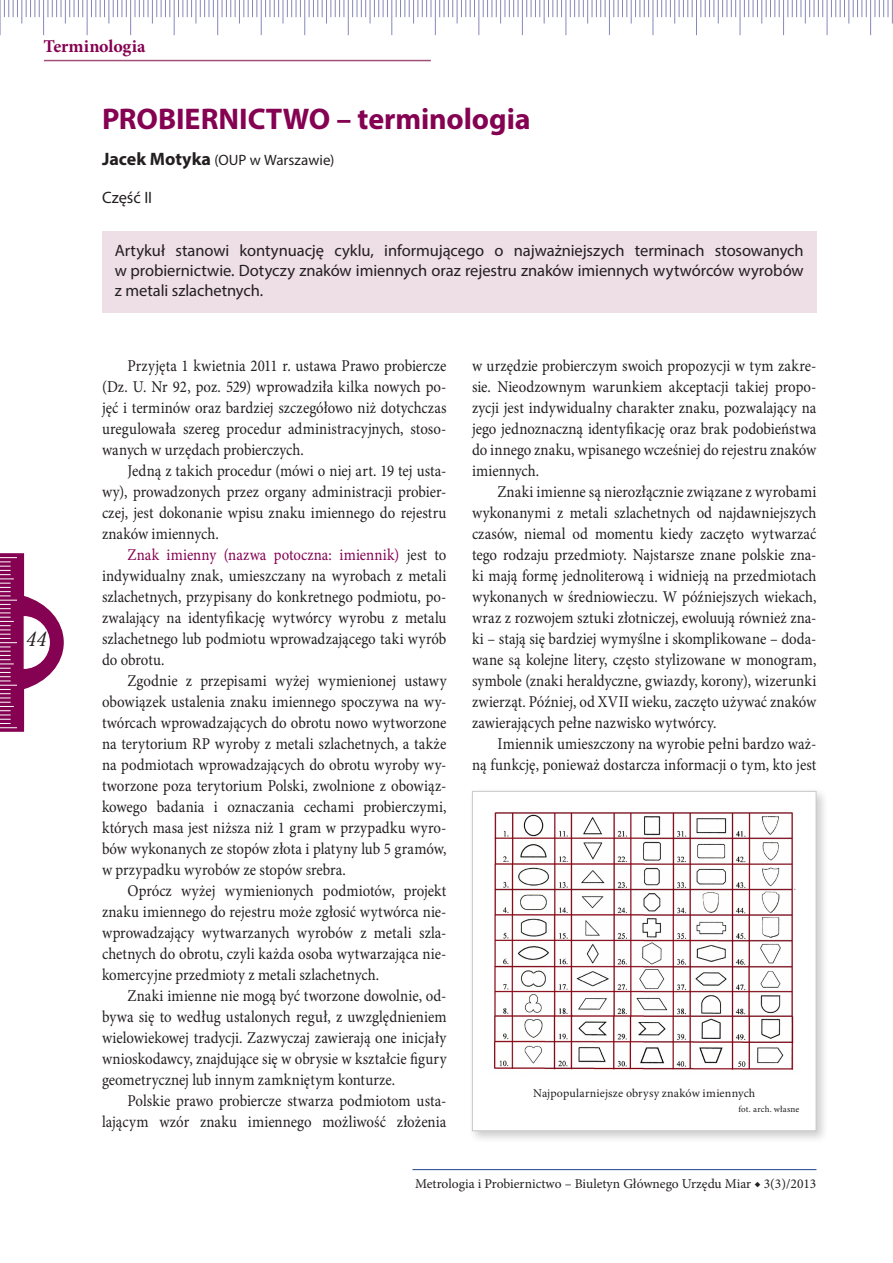
<style>
.page{position:relative;width:893px;height:1263px;background:#fff}
.page>*{position:absolute;margin:0;border:0;box-sizing:border-box;transform-origin:0 0}
.tytul_polski{font:700 30px "Myriad Pro";letter-spacing:-.005em;color:#850152}
.t1{font:italic 21px "Century Schoolbook";color:#231f20;scale:.9 1}
.t2{font:700 18px "Minion Pro";letter-spacing:-.01em;color:#850152}
.teksty{font:16.5px/21px "Minion Pro";color:#231f20;text-align:justify;scale:.9 1}
.lead{font:16.5px/19.8px "Myriad Pro";letter-spacing:-.005em;color:#231f20;text-align:justify}
.autor{font:15px "Myriad Pro";color:#231f20}
.t3{font:13.5px "Minion Pro";color:#231f20}
.podpis_zdjęć{font:12px "Minion Pro";letter-spacing:.01em;color:#231f20}
.podpis_zdjęć-2{font:9px "Minion Pro";letter-spacing:.02em;color:#231f20}
.s1{font-weight:700;font-size:18px}
.s2{color:#850152}
</style>
<div class="page">
<hr style="left:44px;top:60px;width:387px;height:1px;background:#a25079">
<hr style="left:412px;top:1169px;width:404px;height:1px;background:#253f8e">
<svg style="left:0;top:553px;width:64px;height:179px"></svg>
<div style="left:102px;top:231px;width:714px;height:82px;background:#eedee5"></div>
<div style="left:468px;top:787px;width:361px;height:356px;background:#231f20;opacity:.22"></div>
<div style="left:472px;top:791px;width:344px;height:340px;background:#fff;border:1px solid #c7c8ca"></div>
<img style="left:494px;top:812px;width:302px;height:258px">
<svg style="left:875px;top:0;width:18px;height:24px"></svg>
<hr style="left:870px;top:0;width:1px;height:35px;background:#8688ba">
<svg style="left:831px;top:0;width:36px;height:24px"></svg>
<hr style="left:827px;top:0;width:1px;height:35px;background:#8688ba">
<svg style="left:788px;top:0;width:35px;height:24px"></svg>
<hr style="left:783px;top:0;width:1px;height:35px;background:#8688ba">
<svg style="left:744px;top:0;width:36px;height:24px"></svg>
<hr style="left:740px;top:0;width:1px;height:35px;background:#8688ba">
<svg style="left:701px;top:0;width:35px;height:24px"></svg>
<hr style="left:696px;top:0;width:1px;height:35px;background:#8688ba">
<svg style="left:657px;top:0;width:36px;height:24px"></svg>
<hr style="left:653px;top:0;width:1px;height:35px;background:#8688ba">
<svg style="left:613px;top:0;width:36px;height:24px"></svg>
<hr style="left:609px;top:0;width:1px;height:35px;background:#8688ba">
<svg style="left:570px;top:0;width:36px;height:24px"></svg>
<hr style="left:566px;top:0;width:1px;height:35px;background:#8688ba">
<svg style="left:526px;top:0;width:36px;height:24px"></svg>
<hr style="left:522px;top:0;width:1px;height:35px;background:#8688ba">
<svg style="left:483px;top:0;width:36px;height:24px"></svg>
<hr style="left:479px;top:0;width:1px;height:35px;background:#8688ba">
<svg style="left:439px;top:0;width:36px;height:24px"></svg>
<hr style="left:435px;top:0;width:1px;height:35px;background:#8688ba">
<svg style="left:396px;top:0;width:36px;height:24px"></svg>
<hr style="left:392px;top:0;width:1px;height:35px;background:#8688ba">
<svg style="left:352px;top:0;width:36px;height:24px"></svg>
<hr style="left:348px;top:0;width:1px;height:35px;background:#8688ba">
<svg style="left:309px;top:0;width:36px;height:24px"></svg>
<hr style="left:304px;top:0;width:1px;height:35px;background:#8688ba">
<svg style="left:265px;top:0;width:36px;height:24px"></svg>
<hr style="left:261px;top:0;width:1px;height:35px;background:#8688ba">
<svg style="left:222px;top:0;width:36px;height:24px"></svg>
<hr style="left:217px;top:0;width:1px;height:35px;background:#8688ba">
<svg style="left:178px;top:0;width:36px;height:24px"></svg>
<hr style="left:174px;top:0;width:1px;height:35px;background:#8688ba">
<svg style="left:135px;top:0;width:36px;height:24px"></svg>
<hr style="left:130px;top:0;width:1px;height:35px;background:#8688ba">
<svg style="left:91px;top:0;width:36px;height:24px"></svg>
<hr style="left:87px;top:0;width:1px;height:35px;background:#8688ba">
<svg style="left:48px;top:0;width:36px;height:24px"></svg>
<hr style="left:43px;top:0;width:1px;height:35px;background:#8688ba">
<svg style="left:4px;top:0;width:36px;height:24px"></svg>
<hr style="left:0;top:0;width:1px;height:35px;background:#8688ba">
<p class="t2" style="left:43px;top:34px;width:104px">Terminologia</p>
<p class="t1" style="left:25px;top:622px;width:25px">44</p>
<p class="tytul_polski" style="left:102px;top:99px;width:430px">PROBIERNICTWO – terminologia</p>
<p class="autor" style="left:102px;top:151px;width:234px"><span class="s1">Jacek Motyka</span> (OUP w Warszawie)</p>
<p class="lead" style="left:102px;top:187px;width:52px">Część II</p>
<p class="lead" style="left:115px;top:240px;width:690px">Artykuł stanowi kontynuację cyklu, informującego o najważniejszych terminach stosowanych w probiernictwie. Dotyczy znaków imiennych oraz rejestru znaków imiennych wytwórców wyrobów z metali szlachetnych.</p>
<p class="teksty" style="left:102px;top:355px;width:384px;text-indent:26px">Przyjęta 1 kwietnia 2011 r. ustawa Prawo probiercze (Dz. U. Nr 92, poz. 529) wprowadziła kilka nowych po&shy;jęć i terminów oraz bardziej szczegółowo niż dotychczas uregulowała szereg procedur administracyjnych, stoso&shy;wanych w urzędach probierczych.</p>
<p class="teksty" style="left:102px;top:460px;width:384px;text-indent:26px">Jedną z takich procedur (mówi o niej art. 19 tej usta&shy;wy), prowadzonych przez organy administracji probier&shy;czej, jest dokonanie wpisu znaku imiennego do rejestru znaków imiennych.</p>
<p class="teksty" style="left:102px;top:544px;width:384px;text-indent:26px"><span class="s2">Znak imienny (nazwa potoczna: imiennik)</span> jest to indywidualny znak, umieszczany na wyrobach z metali szlachetnych, przypisany do konkretnego podmiotu, po&shy;zwalający na identyfikację wytwórcy wyrobu z metalu szlachetnego lub podmiotu wprowadzającego taki wyrób do obrotu.</p>
<p class="teksty" style="left:102px;top:670px;width:384px;text-indent:26px">Zgodnie z przepisami wyżej wymienionej ustawy obowiązek ustalenia znaku imiennego spoczywa na wy&shy;twórcach wprowadzających do obrotu nowo wytworzone na terytorium RP wyroby z metali szlachetnych, a także na podmiotach wprowadzających do obrotu wyroby wy&shy;tworzone poza terytorium Polski, zwolnione z obowiąz&shy;kowego badania i oznaczania cechami probierczymi, których masa jest niższa niż 1 gram w przypadku wyro&shy;bów wykonanych ze stopów złota i platyny lub 5 gramów, w przypadku wyrobów ze stopów srebra.</p>
<p class="teksty" style="left:102px;top:880px;width:384px;text-indent:26px">Oprócz wyżej wymienionych podmiotów, projekt znaku imiennego do rejestru może zgłosić wytwórca nie&shy;wprowadzający wytwarzanych wyrobów z metali szla&shy;chetnych do obrotu, czyli każda osoba wytwarzająca nie&shy;komercyjne przedmioty z metali szlachetnych.</p>
<p class="teksty" style="left:102px;top:985px;width:384px;text-indent:26px">Znaki imienne nie mogą być tworzone dowolnie, od&shy;bywa się to według ustalonych reguł, z uwzględnieniem wielowiekowej tradycji. Zazwyczaj zawierają one inicjały wnioskodawcy, znajdujące się w obrysie w kształcie figury geometrycznej lub innym zamkniętym konturze.</p>
<p class="teksty" style="left:102px;top:1090px;width:384px;text-align:right">Polskie prawo probiercze stwarza podmiotom usta&shy;lającym wzór znaku imiennego możliwość złożenia</p>
<p class="teksty" style="left:472px;top:355px;width:384px">w urzędzie probierczym swoich propozycji w tym zakre&shy;sie. Nieodzownym warunkiem akceptacji takiej propo&shy;zycji jest indywidualny charakter znaku, pozwalający na jego jednoznaczną identyfikację oraz brak podobieństwa do innego znaku, wpisanego wcześniej do rejestru znaków imiennych.</p>
<p class="teksty" style="left:472px;top:481px;width:384px;text-indent:26px">Znaki imienne są nierozłącznie związane z wyrobami wykonanymi z metali szlachetnych od najdawniejszych czasów, niemal od momentu kiedy zaczęto wytwarzać tego rodzaju przedmioty. Najstarsze znane polskie zna&shy;ki mają formę jednoliterową i widnieją na przedmiotach wykonanych w średniowieczu. W późniejszych wiekach, wraz z rozwojem sztuki złotniczej, ewoluują również zna&shy;ki – stają się bardziej wymyślne i skomplikowane – doda&shy;wane są kolejne litery, często stylizowane w monogram, symbole (znaki heraldyczne, gwiazdy, korony), wizerunki zwierząt. Później, od XVII wieku, zaczęto używać znaków zawierających pełne nazwisko wytwórcy.</p>
<p class="teksty" style="left:472px;top:733px;width:384px;text-align:right">Imiennik umieszczony na wyrobie pełni bardzo waż-<br>ną funkcję, ponieważ dostarcza informacji o tym, kto jest</p>
<p class="podpis_zdjęć" style="left:533px;top:1085px;width:224px">Najpopularniejsze obrysy znaków imiennych</p>
<p class="podpis_zdjęć-2" style="left:738px;top:1103px;width:62px">fot. arch. własne</p>
<p class="t3" style="left:415px;top:1175px;width:403px">Metrologia i Probiernictwo – Biuletyn Głównego Urzędu Miar ◆ 3(3)/2013</p>
</div>
